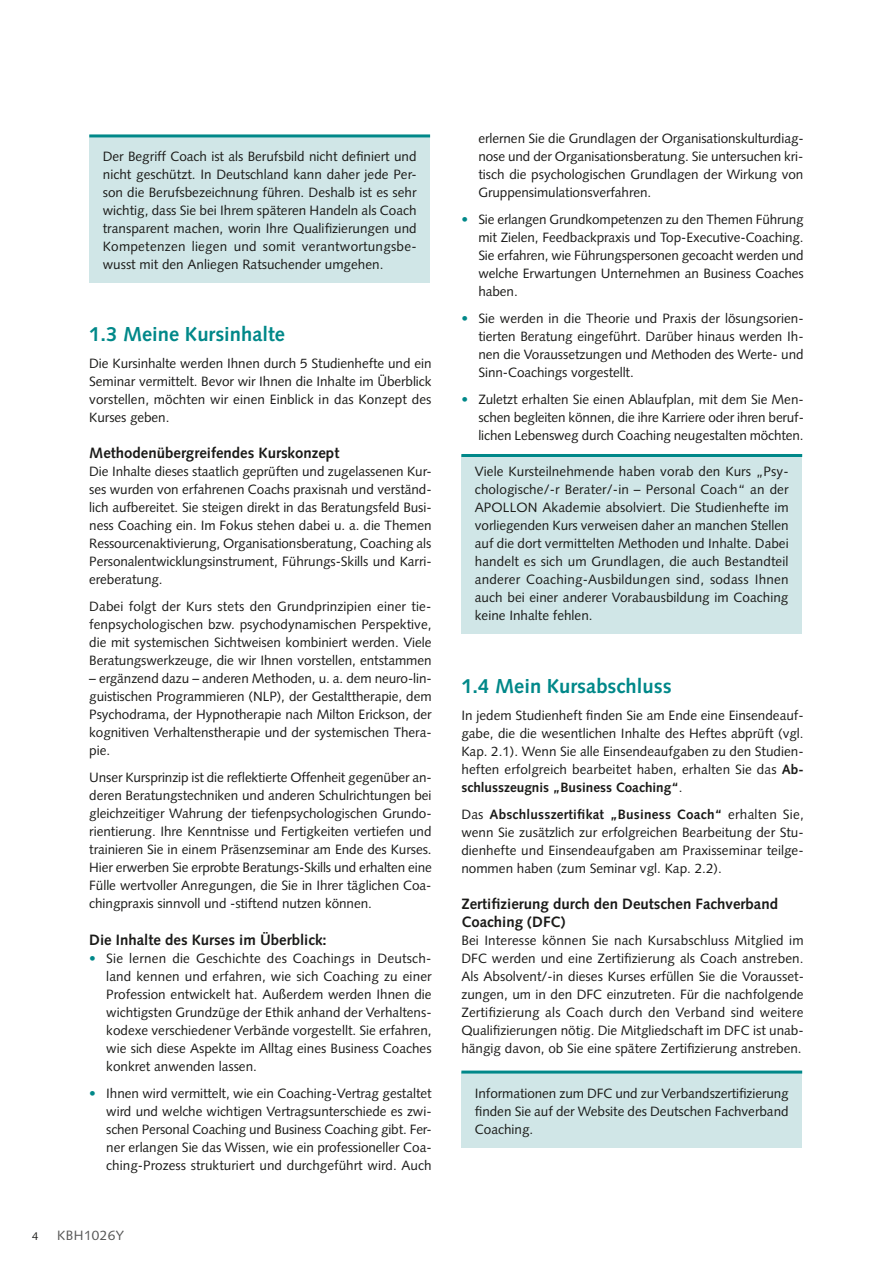
<style>
.page{position:relative;width:893px;height:1263px;background:#fff}
.page>*{position:absolute;margin:0;border:0;box-sizing:border-box;transform-origin:0 0}
.t1{font:700 20.25px "Syntax";color:#008889}
.t2{font:700 15px/18px "Syntax";color:#1a1a18}
.t3{font:13.5px/18px "Syntax";letter-spacing:-.005em;color:#1a1a18;text-align:justify}
.t4{font:13.5px "Syntax";letter-spacing:.03em;color:#565655}
.t5{font:11.25px "Syntax";color:#1a1a18}
.s1{font-weight:700;color:#008889}
.s2{font-weight:700}
</style>
<div class="page">
<div style="left:89px;top:136px;width:341px;height:147px;background:#d0e6e7"></div>
<hr style="left:89px;top:134px;width:341px;height:3px;background:#008889">
<div style="left:461px;top:455px;width:341px;height:179px;background:#d0e6e7"></div>
<hr style="left:461px;top:454px;width:341px;height:3px;background:#008889">
<div style="left:461px;top:1072px;width:341px;height:75px;background:#d0e6e7"></div>
<hr style="left:461px;top:1070px;width:341px;height:3px;background:#008889">
<p class="t3" style="left:103px;top:148px;width:315px">Der Begriff Coach ist als Berufsbild nicht definiert und nicht geschützt. In Deutschland kann daher jede Per&shy;son die Berufsbezeichnung führen. Deshalb ist es sehr wichtig, dass Sie bei Ihrem späteren Handeln als Coach transparent machen, worin Ihre Qualifizierungen und Kompetenzen liegen und somit verantwortungsbe&shy;wusst mit den Anliegen Ratsuchender umgehen.</p>
<h1 class="t1" style="left:89px;top:323px;width:197px">1.3 Meine Kursinhalte</h1>
<p class="t3" style="left:89px;top:355px;width:344px">Die Kursinhalte werden Ihnen durch 5 Studienhefte und ein Seminar vermittelt. Bevor wir Ihnen die Inhalte im Überblick vorstellen, möchten wir einen Einblick in das Konzept des Kurses geben.</p>
<p class="t2" style="left:89px;top:444px;width:252px">Methodenübergreifendes Kurskonzept</p>
<p class="t3" style="left:89px;top:463px;width:344px">Die Inhalte dieses staatlich geprüften und zugelassenen Kur&shy;ses wurden von erfahrenen Coachs praxisnah und verständ&shy;lich aufbereitet. Sie steigen direkt in das Beratungsfeld Busi&shy;ness Coaching ein. Im Fokus stehen dabei u. a. die Themen Ressourcenaktivierung, Organisationsberatung, Coaching als Personalentwicklungsinstrument, Führungs-Skills und Karri&shy;ereberatung.</p>
<p class="t3" style="left:89px;top:598px;width:344px">Dabei folgt der Kurs stets den Grundprinzipien einer tie&shy;fenpsychologischen bzw. psychodynamischen Perspektive, die mit systemischen Sichtweisen kombiniert werden. Viele Beratungswerkzeuge, die wir Ihnen vorstellen, entstammen</p>
<p class="t3" style="left:89px;top:670px;width:344px">– ergänzend dazu – anderen Methoden, u. a. dem neuro-lin&shy;guistischen Programmieren (NLP), der Gestalttherapie, dem Psychodrama, der Hypnotherapie nach Milton Erickson, der kognitiven Verhaltenstherapie und der systemischen Thera&shy;pie.</p>
<p class="t3" style="left:89px;top:769px;width:344px">Unser Kursprinzip ist die reflektierte Offenheit gegenüber an&shy;deren Beratungstechniken und anderen Schulrichtungen bei gleichzeitiger Wahrung der tiefenpsychologischen Grundo&shy;rientierung. Ihre Kenntnisse und Fertigkeiten vertiefen und trainieren Sie in einem Präsenzseminar am Ende des Kurses.<br>Hier erwerben Sie erprobte Beratungs-Skills und erhalten eine Fülle wertvoller Anregungen, die Sie in Ihrer täglichen Coa&shy;chingpraxis sinnvoll und -stiftend nutzen können.</p>
<p class="t2" style="left:89px;top:930px;width:239px">Die Inhalte des Kurses im Überblick:</p>
<p class="t3" style="left:106px;top:949px;width:327px;text-indent:-17px"><span class="s1">•</span> Sie lernen die Geschichte des Coachings in Deutsch&shy;land kennen und erfahren, wie sich Coaching zu einer Profession entwickelt hat. Außerdem werden Ihnen die wichtigsten Grundzüge der Ethik anhand der Verhaltens&shy;kodexe verschiedener Verbände vorgestellt. Sie erfahren, wie sich diese Aspekte im Alltag eines Business Coaches konkret anwenden lassen.</p>
<p class="t3" style="left:106px;top:1084px;width:327px;text-indent:-17px"><span class="s1">•</span> Ihnen wird vermittelt, wie ein Coaching-Vertrag gestaltet wird und welche wichtigen Vertragsunterschiede es zwi&shy;schen Personal Coaching und Business Coaching gibt. Fer&shy;ner erlangen Sie das Wissen, wie ein professioneller Coa&shy;ching-Prozess strukturiert und durchgeführt wird. Auch</p>
<p class="t5" style="left:32px;top:1229px;width:8px">4</p>
<p class="t4" style="left:57px;top:1227px;width:68px">KBH1026Y</p>
<p class="t3" style="left:478px;top:130px;width:327px;text-align:left">erlernen Sie die Grundlagen der Organisationskulturdiag&shy;nose und der Organisationsberatung. Sie untersuchen kri&shy;tisch die psychologischen Grundlagen der Wirkung von Gruppensimulationsverfahren.</p>
<p class="t3" style="left:478px;top:211px;width:327px;text-indent:-17px"><span class="s1">•</span> Sie erlangen Grundkompetenzen zu den Themen Führung mit Zielen, Feedbackpraxis und Top-Executive-Coaching.<br>Sie erfahren, wie Führungspersonen gecoacht werden und welche Erwartungen Unternehmen an Business Coaches haben.</p>
<p class="t3" style="left:478px;top:310px;width:327px;text-indent:-17px"><span class="s1">•</span> Sie werden in die Theorie und Praxis der lösungsorien&shy;tierten Beratung eingeführt. Darüber hinaus werden Ih&shy;nen die Voraussetzungen und Methoden des Werte- und Sinn-Coachings vorgestellt.</p>
<p class="t3" style="left:478px;top:391px;width:327px;text-indent:-17px"><span class="s1">•</span> Zuletzt erhalten Sie einen Ablaufplan, mit dem Sie Men&shy;schen begleiten können, die ihre Karriere oder ihren beruf&shy;lichen Lebensweg durch Coaching neugestalten möchten.</p>
<p class="t3" style="left:475px;top:463px;width:315px">Viele Kursteilnehmende haben vorab den Kurs „Psy&shy;chologische/-r Berater/-in – Personal Coach“ an der APOLLON Akademie absolviert. Die Studienhefte im vorliegenden Kurs verweisen daher an manchen Stellen auf die dort vermittelten Methoden und Inhalte. Dabei handelt es sich um Grundlagen, die auch Bestandteil anderer Coaching-Ausbildungen sind, sodass Ihnen auch bei einer anderer Vorabausbildung im Coaching keine Inhalte fehlen.</p>
<h1 class="t1" style="left:461px;top:674px;width:212px">1.4 Mein Kursabschluss</h1>
<p class="t3" style="left:461px;top:706px;width:344px">In jedem Studienheft finden Sie am Ende eine Einsendeauf&shy;gabe, die die wesentlichen Inhalte des Heftes abprüft (vgl.<br>Kap. 2.1). Wenn Sie alle Einsendeaufgaben zu den Studien&shy;heften erfolgreich bearbeitet haben, erhalten Sie das <span class="s2">Ab&shy;schlusszeugnis „Business Coaching“</span>.</p>
<p class="t3" style="left:461px;top:805px;width:344px">Das <span class="s2">Abschlusszertifikat „Business Coach“</span> erhalten Sie, wenn Sie zusätzlich zur erfolgreichen Bearbeitung der Stu&shy;dienhefte und Einsendeaufgaben am Praxisseminar teilge&shy;nommen haben (zum Seminar vgl. Kap. 2.2).</p>
<p class="t2" style="left:461px;top:894px;width:318px">Zertifizierung durch den Deutschen Fachverband<br>Coaching (DFC)</p>
<p class="t3" style="left:461px;top:931px;width:344px">Bei Interesse können Sie nach Kursabschluss Mitglied im DFC werden und eine Zertifizierung als Coach anstreben.<br>Als Absolvent/-in dieses Kurses erfüllen Sie die Vorausset&shy;zungen, um in den DFC einzutreten. Für die nachfolgende Zertifizierung als Coach durch den Verband sind weitere Qualifizierungen nötig. Die Mitgliedschaft im DFC ist unab&shy;hängig davon, ob Sie eine spätere Zertifizierung anstreben.</p>
<p class="t3" style="left:475px;top:1084px;width:315px">Informationen zum DFC und zur Verbandszertifizierung finden Sie auf der Website des Deutschen Fachverband Coaching.</p>
</div>
